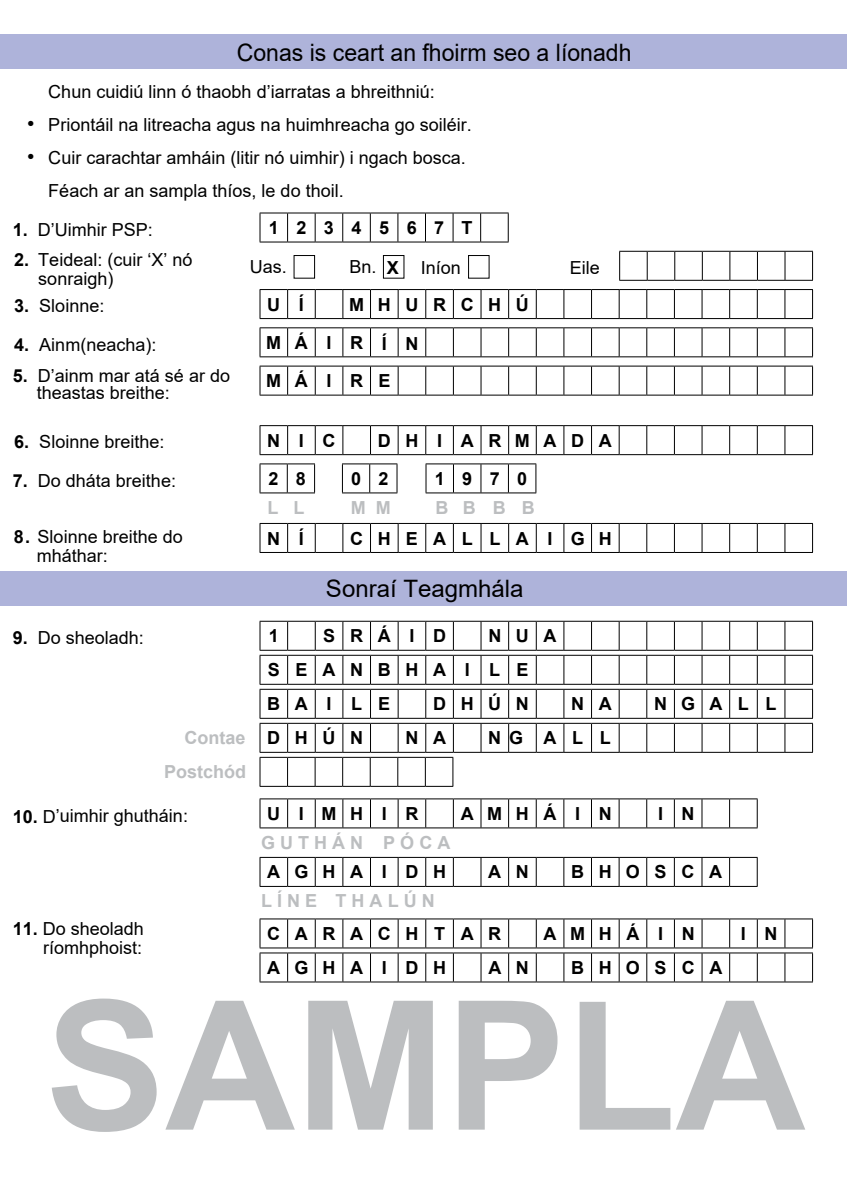
<style>
.page{position:relative;width:847px;height:1195px;background:#fff}
.page>*{position:absolute;margin:0;border:0;box-sizing:border-box;transform-origin:0 0}
.t1{font:700 180px "Arial";color:#bcbec0}
.t2{font:24px "Arial";color:#000;scale:.96 1}
.t3{font:24px "Arial";color:#000}
.t4{font:18px/18.8px "Arial";color:#000}
.t5{font:700 18px/34px "Arial";letter-spacing:.81em;color:#000}
.t6{font:700 18px/34px "Arial";color:#bcbec0;text-align:right}
.t7{font:700 18px "Arial";letter-spacing:.84em;color:#000}
.t8{font:700 18px "Arial";letter-spacing:.975em;color:#000}
.s1{font-size:21px}
.s2{font-weight:700}
</style>
<div class="page">
<div style="left:0;top:34px;width:846px;height:34px;background:#aeb3da"></div>
<svg style="left:259px;top:213px;width:249px;height:30px"></svg>
<svg style="left:259px;top:289px;width:553px;height:30px"></svg>
<svg style="left:259px;top:327px;width:553px;height:30px"></svg>
<svg style="left:259px;top:425px;width:553px;height:30px"></svg>
<svg style="left:259px;top:463px;width:56px;height:30px"></svg>
<svg style="left:342px;top:463px;width:55px;height:30px"></svg>
<svg style="left:425px;top:463px;width:111px;height:30px"></svg>
<svg style="left:259px;top:918px;width:553px;height:64px"></svg>
<div style="left:293px;top:255px;width:22px;height:24px;border:1px solid #000"></div>
<div style="left:383px;top:255px;width:21px;height:24px;border:1px solid #000"></div>
<div style="left:468px;top:255px;width:21px;height:24px;border:1px solid #000"></div>
<svg style="left:619px;top:251px;width:193px;height:30px"></svg>
<div style="left:0;top:571px;width:846px;height:34px;background:#aeb3da"></div>
<svg style="left:259px;top:366px;width:553px;height:30px"></svg>
<svg style="left:259px;top:523px;width:553px;height:30px"></svg>
<svg style="left:259px;top:798px;width:498px;height:30px"></svg>
<svg style="left:259px;top:857px;width:498px;height:30px"></svg>
<svg style="left:259px;top:621px;width:553px;height:166px"></svg>
<h2 class="t2" style="left:236px;top:36px;width:412px">Conas is ceart an fhoirm seo a líonadh</h2>
<p class="t4" style="left:48px;top:82px;width:388px">Chun cuidiú linn ó thaobh d’iarratas a bhreithniú:</p>
<p class="t4" style="left:27px;top:115px;width:446px"><span class="s1">•</span> Priontáil na litreacha agus na huimhreacha go soiléir.</p>
<p class="t4" style="left:48px;top:141px;width:419px;line-height:33.3px;text-indent:-21px"><span class="s1">•</span> Cuir carachtar amháin (litir nó uimhir) i ngach bosca.<br>Féach ar an sampla thíos, le do thoil.</p>
<p class="t4" style="left:13px;top:220px;width:142px"><span class="s2">1.</span> D’Uimhir PSP:</p>
<p class="t8" style="left:269px;top:215px;width:205px">1234567T</p>
<p class="t4" style="left:38px;top:250px;width:156px;text-indent:-24px"><span class="s2">2.</span> Teideal: (cuir ‘X’ nó sonraigh)</p>
<p class="t4" style="left:250px;top:258px;width:39px">Uas.</p>
<p class="t4" style="left:349px;top:258px;width:29px">Bn.</p>
<p class="t4" style="left:420px;top:258px;width:42px">Iníon</p>
<p class="t4" style="left:569px;top:258px;width:32px">Eile</p>
<p class="t5" style="left:386px;top:251px;width:14px">X</p>
<p class="t4" style="left:14px;top:296px;width:92px"><span class="s2">3.</span> Sloinne:</p>
<p class="t4" style="left:14px;top:335px;width:144px"><span class="s2">4.</span> Ainm(neacha):</p>
<p class="t5" style="left:266px;top:285px;width:264px;line-height:38.2px;text-indent:83px">MHURCHÚ<br>MÁIRÍN</p>
<p class="t5" style="left:267px;top:287px;width:38px">U Í</p>
<p class="t4" style="left:37px;top:367px;width:195px;line-height:16.5px;text-indent:-24px"><span class="s2">5.</span> D’ainm mar atá sé ar do theastas breithe:</p>
<p class="t5" style="left:266px;top:364px;width:125px">MÁIRE</p>
<p class="t4" style="left:14px;top:432px;width:152px"><span class="s2">6.</span> Sloinne breithe:</p>
<p class="t5" style="left:267px;top:423px;width:70px">NIC</p>
<p class="t5" style="left:377px;top:423px;width:235px">DH I ARMADA</p>
<p class="t4" style="left:13px;top:471px;width:165px"><span class="s2">7.</span> Do dháta breithe:</p>
<p class="t5" style="left:268px;top:462px;width:39px">2 8</p>
<p class="t5" style="left:351px;top:462px;width:39px">0 2</p>
<p class="t5" style="left:434px;top:462px;width:94px">1970</p>
<p class="t6" style="left:267px;top:491px;width:39px">L L</p>
<p class="t6" style="left:351px;top:491px;width:41px">M M</p>
<p class="t6" style="left:435px;top:491px;width:101px">B B B B</p>
<p class="t4" style="left:37px;top:527px;width:147px;text-indent:-23px"><span class="s2">8.</span> Sloinne breithe do mháthar:</p>
<p class="t5" style="left:267px;top:521px;width:38px">N Í</p>
<p class="t7" style="left:350px;top:525px;width:263px">CHEALLA I GH</p>
<p class="t4" style="left:13px;top:628px;width:133px"><span class="s2">9.</span> Do sheoladh:</p>
<h2 class="t3" style="left:326px;top:572px;width:199px">Sonraí Teagmhála</h2>
<p class="t5" style="left:269px;top:619px;width:12px">1</p>
<p class="t5" style="left:323px;top:619px;width:124px">SRÁID</p>
<p class="t5" style="left:267px;top:619px;width:290px;text-indent:221px">NUA<br>SEANBHA I LE<br>BAI LE</p>
<p class="t5" style="left:433px;top:687px;width:97px">DHÚN</p>
<p class="t5" style="left:571px;top:687px;width:42px">N A</p>
<p class="t5" style="left:653px;top:687px;width:124px">NGALL</p>
<p class="t6" style="left:164px;top:721px;width:84px">Contae<br>Postchód</p>
<p class="t5" style="left:267px;top:721px;width:97px">DHÚN</p>
<p class="t5" style="left:405px;top:721px;width:42px">N A</p>
<p class="t5" style="left:488px;top:721px;width:124px">NG ALL</p>
<p class="t4" style="left:13px;top:806px;width:177px"><span class="s2">10.</span> D’uimhir ghutháin:</p>
<p class="t4" style="left:13px;top:920px;width:133px;text-align:right"><span class="s2">11.</span> Do sheoladh ríomhphoist:</p>
<p class="t5" style="left:267px;top:797px;width:152px">UIMHIR</p>
<p class="t5" style="left:460px;top:797px;width:152px">AMHÁ I N</p>
<p class="t5" style="left:657px;top:797px;width:38px">I N</p>
<p class="t6" style="left:261px;top:826px;width:191px">G U T H Á N P Ó C A</p>
<p class="t5" style="left:267px;top:855px;width:180px">AGHA I DH</p>
<p class="t5" style="left:488px;top:855px;width:42px">A N</p>
<p class="t5" style="left:571px;top:855px;width:152px">BHOSCA</p>
<p class="t6" style="left:261px;top:884px;width:175px">L Í N E T H A L Ú N</p>
<p class="t5" style="left:267px;top:917px;width:235px">CARACHTAR</p>
<p class="t5" style="left:543px;top:917px;width:153px">AMHÁ I N</p>
<p class="t5" style="left:740px;top:917px;width:38px">I N</p>
<p class="t5" style="left:267px;top:951px;width:180px">AGHA I DH</p>
<p class="t5" style="left:488px;top:951px;width:42px">A N</p>
<p class="t5" style="left:571px;top:951px;width:153px">BHOSCA</p>
<h1 class="t1" style="left:45px;top:939px;width:761px">SAMPLA</h1>
</div>
